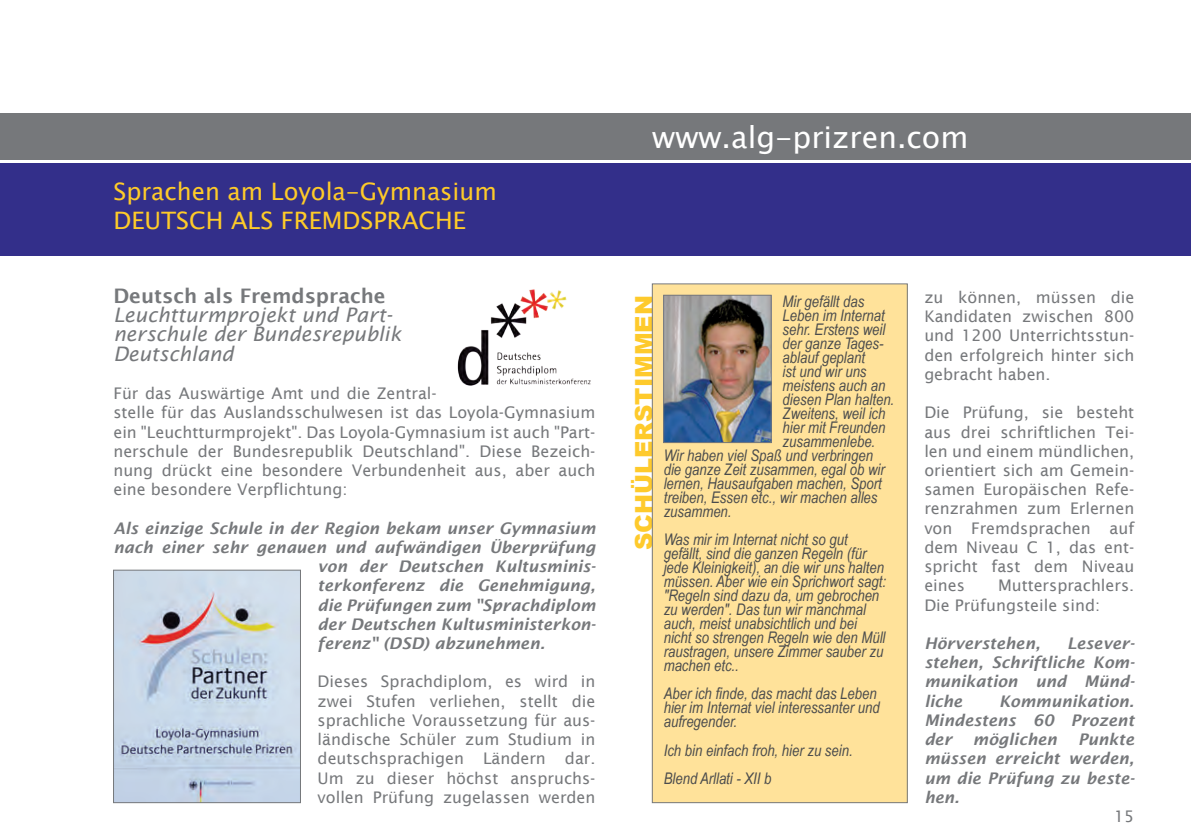
<style>
.page{position:relative;width:1191px;height:840px;background:#fff}
.page>*{position:absolute;margin:0;border:0;box-sizing:border-box;transform-origin:0 0}
.t1{font:30px "Lucida Sans Unicode";color:#fff}
.t2{font:30px "Lucida Sans Unicode";color:#fecb29}
.t3{font:24px/28.8px "Lucida Sans Unicode";color:#fecb29}
.t4{font:900 24px "Arial";color:#feca2c}
.t5{font:italic 20px/19.2px "Lucida Sans";color:#76787b}
.t6{font:600 20px "Lucida Sans";color:#76787b}
.t7{font:16px/19.2px "Lucida Sans";color:#76787b;text-align:justify}
.t8{font:italic 16px/14px "Arial Narrow";color:#4b4c4d}
.t9{font:italic 600 16px/19.2px "Lucida Sans";color:#76787b;text-align:justify}
</style>
<div class="page">
<div style="left:0;top:113px;width:1191px;height:47px;background:#76787b"></div>
<div style="left:0;top:163px;width:1191px;height:92px;background:#332f8a"></div>
<div style="left:652px;top:284px;width:255px;height:518px;background:#ffe29a"></div>
<div style="left:652px;top:283px;width:255px;height:519px;border:1px solid #76787b"></div>
<img style="left:665px;top:297px;width:104px;height:143px">
<div style="left:663px;top:295px;width:108px;height:147px;border:1px solid #76787b"></div>
<img style="left:115px;top:571px;width:183px;height:229px">
<div style="left:113px;top:569px;width:187px;height:233px;border:1px solid #76787b"></div>
<img style="left:457px;top:289px;width:134px;height:96px">
<h2 class="t3" style="left:113px;top:177px;width:385px">Sprachen am Loyola-Gymnasium<br>DEUTSCH ALS FREMDSPRACHE</h2>
<h1 class="t2" style="left:113px;top:171px;width:180px">TITEL - gelb</h1>
<h2 class="t3" style="left:113px;top:211px;width:229px">TITEL - gelb - klein</h2>
<p class="t6" style="left:113px;top:284px;width:274px">Deutsch als Fremdsprache</p>
<p class="t5" style="left:113px;top:305px;width:289px">Leuchtturmprojekt und Part&shy;nerschule der Bundesrepublik<br>Deutschland</p>
<p class="t7" style="left:113px;top:383px;width:483px;text-align:left">Für das Auswärtige Amt und die Zentral-<br>stelle für das Auslandsschulwesen ist das Loyola-Gymnasium ein "Leuchtturmprojekt". Das Loyola-Gymnasium ist auch "Part&shy;nerschule der Bundesrepublik Deutschland". Diese Bezeich&shy;nung drückt eine besondere Verbundenheit aus, aber auch eine besondere Verpflichtung:</p>
<p class="t9" style="left:113px;top:518px;width:483px">Als einzige Schule in der Region bekam unser Gymnasium</p>
<p class="t9" style="left:113px;top:537px;width:483px">nach einer sehr genauen und aufwändigen Überprüfung</p>
<p class="t9" style="left:317px;top:556px;width:280px">von der Deutschen Kultusminis-</p>
<p class="t9" style="left:317px;top:575px;width:279px">terkonferenz die Genehmigung,</p>
<p class="t9" style="left:317px;top:594px;width:279px">die Prüfungen zum "Sprachdiplom</p>
<p class="t9" style="left:317px;top:614px;width:280px">der Deutschen Kultusministerkon-</p>
<p class="t9" style="left:317px;top:633px;width:229px">ferenz" (DSD) abzunehmen.</p>
<p class="t7" style="left:317px;top:671px;width:279px">Dieses Sprachdiplom, es wird in zwei Stufen verliehen, stellt die sprachliche Voraussetzung für aus&shy;ländische Schüler zum Studium in deutschsprachigen Ländern dar.<br>Um zu dieser höchst anspruchs&shy;vollen Prüfung zugelassen werden</p>
<h1 class="t1" style="left:652px;top:114px;width:318px">www.alg-prizren.com</h1>
<h1 class="t1" style="left:652px;top:114px;width:196px">TITEL - weiss</h1>
<h2 class="t4" style="left:630px;top:549px;width:256px;rotate:-90deg">SCHÜLERSTIMMEN</h2>
<p class="t8" style="left:782px;top:294px;width:83px">Mir gefällt das</p>
<p class="t8" style="left:782px;top:308px;width:104px">Leben im Internat</p>
<p class="t8" style="left:782px;top:322px;width:104px">sehr. Erstens weil</p>
<p class="t8" style="left:782px;top:336px;width:102px">der ganze Tages-</p>
<p class="t8" style="left:782px;top:350px;width:84px">ablauf geplant</p>
<p class="t8" style="left:782px;top:364px;width:85px">ist und wir uns</p>
<p class="t8" style="left:782px;top:378px;width:104px">meistens auch an</p>
<p class="t8" style="left:782px;top:392px;width:113px">diesen Plan halten.</p>
<p class="t8" style="left:782px;top:406px;width:104px">Zweitens, weil ich</p>
<p class="t8" style="left:782px;top:420px;width:104px">hier mit Freunden</p>
<p class="t8" style="left:782px;top:434px;width:94px">zusammenlebe.</p>
<p class="t8" style="left:663px;top:448px;width:211px">Wir haben viel Spaß und verbringen</p>
<p class="t8" style="left:663px;top:462px;width:222px">die ganze Zeit zusammen, egal ob wir</p>
<p class="t8" style="left:663px;top:476px;width:220px">lernen, Hausaufgaben machen, Sport</p>
<p class="t8" style="left:663px;top:490px;width:215px">treiben, Essen etc., wir machen alles</p>
<p class="t8" style="left:663px;top:504px;width:69px">zusammen.</p>
<p class="t8" style="left:663px;top:532px;width:224px">Was mir im Internat nicht so gut gefällt, sind die ganzen Regeln (für jede Kleinigkeit), an die wir uns halten müssen. Aber wie ein Sprichwort sagt: "Regeln sind dazu da, um gebrochen zu werden". Das tun wir manchmal auch, meist unabsichtlich und bei nicht so strengen Regeln wie den Müll raustragen, unsere Zimmer sauber zu machen etc..</p>
<p class="t8" style="left:663px;top:686px;width:217px">Aber ich finde, das macht das Leben hier im Internat viel interessanter und aufregender.</p>
<p class="t8" style="left:663px;top:735px;width:190px;line-height:28px">Ich bin einfach froh, hier zu sein.<br>Blend Arllati - XII b</p>
<p class="t7" style="left:924px;top:287px;width:211px">zu können, müssen die Kandidaten zwischen 800 und 1200 Unterrichtsstun&shy;den erfolgreich hinter sich gebracht haben.</p>
<p class="t7" style="left:924px;top:403px;width:211px">Die Prüfung, sie besteht aus drei schriftlichen Tei&shy;len und einem mündlichen, orientiert sich am Gemein&shy;samen Europäischen Refe&shy;renzrahmen zum Erlernen von Fremdsprachen auf dem Niveau C 1, das ent&shy;spricht fast dem Niveau eines</p>
<p class="t7" style="left:924px;top:575px;width:211px;text-indent:74px">Muttersprachlers.<br>Die Prüfungsteile sind:</p>
<p class="t9" style="left:924px;top:633px;width:118px">Hörverstehen,</p>
<p class="t9" style="left:924px;top:633px;width:212px;text-indent:143px">Lesever&shy;stehen, Schriftliche Kom&shy;munikation und Münd&shy;liche</p>
<p class="t9" style="left:924px;top:690px;width:211px;text-indent:75px">Kommunikation.<br>Mindestens 60 Prozent der</p>
<p class="t9" style="left:924px;top:729px;width:212px;text-indent:154px">Punkte müssen erreicht werden, um die Prüfung zu beste&shy;hen.</p>
<p class="t9" style="left:973px;top:729px;width:85px">möglichen</p>
<p class="t7" style="left:1114px;top:806px;width:22px">15</p>
</div>
